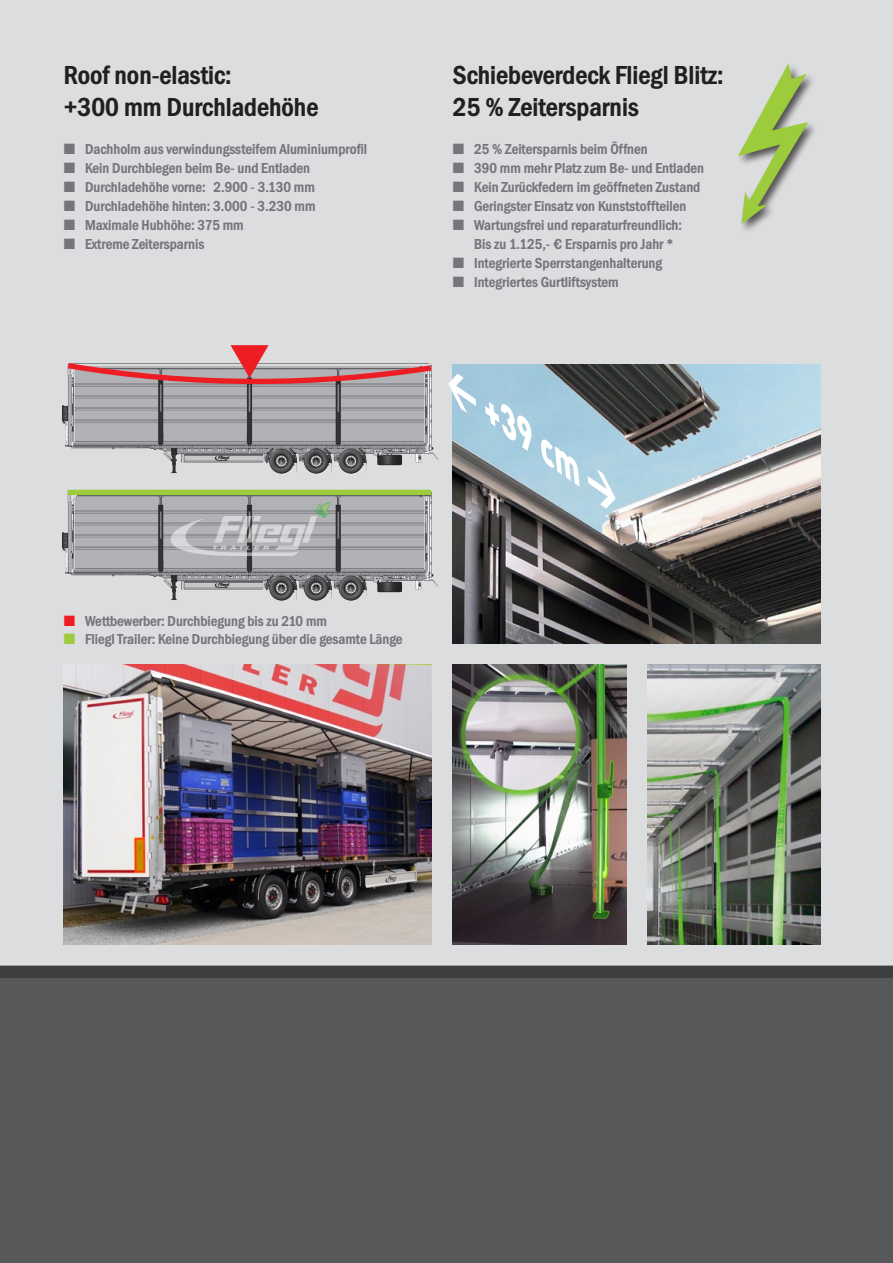
<style>
.page{position:relative;width:893px;height:1263px;background:#fff}
.page>*{position:absolute;margin:0;border:0;box-sizing:border-box;transform-origin:0 0}
.t1{font:italic 900 36px "DIN";color:#fff}
.t2{font:800 27px "Franklin Gothic Cond";color:#231f20}
.t3{font:800 15px "Franklin Gothic Cond";color:#757679}
.s1{color:#ee1d23}
.s2{color:#9ccb3b}
</style>
<div class="page">
<div style="left:0;top:965px;width:893px;height:298px;background:#57585a"></div>
<div style="left:0;top:0;width:893px;height:965px;background:#dcdddf"></div>
<div style="left:0;top:965px;width:893px;height:13px;background:#3d3e3f"></div>
<img style="left:453px;top:364px;width:368px;height:279px">
<img style="left:453px;top:665px;width:173px;height:279px">
<img style="left:647px;top:665px;width:174px;height:279px">
<img style="left:64px;top:665px;width:368px;height:279px">
<img style="left:62px;top:387px;width:376px;height:86px">
<svg style="left:67px;top:345px;width:365px;height:42px"></svg>
<img style="left:62px;top:473px;width:376px;height:128px">
<div style="left:68px;top:490px;width:363px;height:5px;background:#9ccb3b"></div>
<svg style="left:169px;top:502px;width:162px;height:54px"></svg>
<div style="left:735px;top:61px;width:82px;height:172px;background:#231f20;opacity:.75"></div>
<svg style="left:737px;top:63px;width:72px;height:161px"></svg>
<p class="t2" style="left:64px;top:60px;width:169px">Roof non-elastic:</p>
<p class="t2" style="left:64px;top:92px;width:256px">+300 mm Durchladehöhe</p>
<p class="t3" style="left:64px;top:141px;width:305px">■ Dachholm aus verwindungssteifem Aluminiumprofil</p>
<p class="t3" style="left:64px;top:160px;width:248px">■ Kein Durchbiegen beim Be- und Entladen</p>
<p class="t3" style="left:64px;top:179px;width:253px">■ Durchladehöhe vorne: 2.900 - 3.130 mm</p>
<p class="t3" style="left:64px;top:197px;width:253px">■ Durchladehöhe hinten: 3.000 - 3.230 mm</p>
<p class="t3" style="left:64px;top:216px;width:181px">■ Maximale Hubhöhe: 375 mm</p>
<p class="t3" style="left:64px;top:235px;width:142px">■ Extreme Zeitersparnis</p>
<p class="t3" style="left:64px;top:612px;width:265px"><span class="s1">■</span> Wettbewerber: Durchbiegung bis zu 210 mm</p>
<p class="t3" style="left:64px;top:630px;width:340px"><span class="s2">■</span> Fliegl Trailer: Keine Durchbiegung über die gesamte Länge</p>
<p class="t2" style="left:453px;top:60px;width:272px">Schiebeverdeck Fliegl Blitz:</p>
<p class="t2" style="left:453px;top:92px;width:187px">25 % Zeitersparnis</p>
<p class="t3" style="left:453px;top:141px;width:196px">■ 25 % Zeitersparnis beim Öffnen</p>
<p class="t3" style="left:453px;top:160px;width:253px">■ 390 mm mehr Platz zum Be- und Entladen</p>
<p class="t3" style="left:453px;top:179px;width:249px">■ Kein Zurückfedern im geöffneten Zustand</p>
<p class="t3" style="left:453px;top:197px;width:235px">■ Geringster Einsatz von Kunststoffteilen</p>
<p class="t3" style="left:453px;top:216px;width:231px">■ Wartungsfrei und reparaturfreundlich:</p>
<p class="t3" style="left:474px;top:235px;width:201px">Bis zu 1.125,- € Ersparnis pro Jahr *</p>
<p class="t3" style="left:453px;top:254px;width:211px">■ Integrierte Sperrstangenhalterung</p>
<p class="t3" style="left:453px;top:273px;width:167px">■ Integriertes Gurtliftsystem</p>
<p class="t1" style="left:468px;top:366px;width:208px;rotate:34deg">&lt; +39 cm &gt;</p>
</div>
